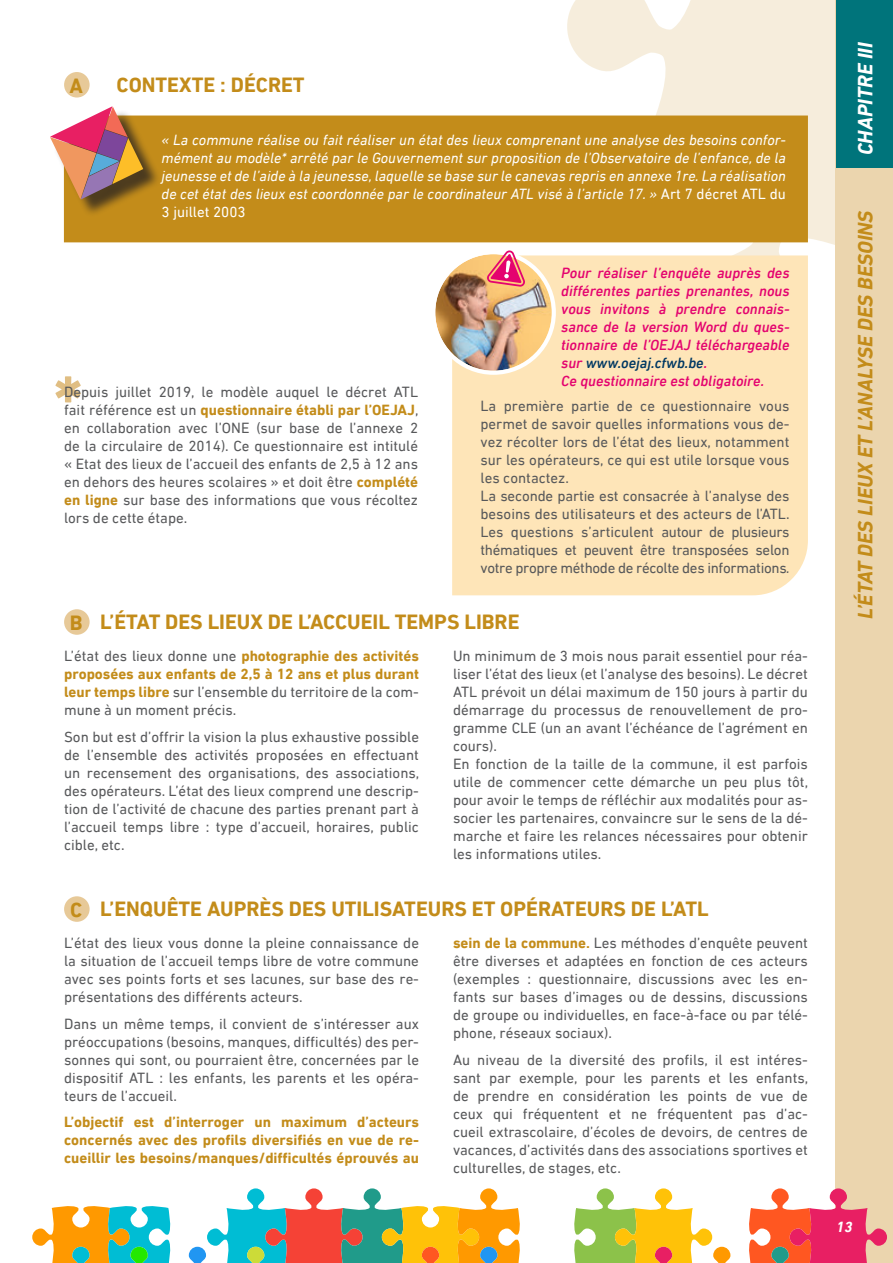
<style>
.page{position:relative;width:893px;height:1263px;background:#fff}
.page>*{position:absolute;margin:0;border:0;box-sizing:border-box;transform-origin:0 0}
.t1{font:700 21px "DIN Next LT Pro";color:#c38c1a}
.t2{font:italic 700 21px "DIN Next LT Pro";letter-spacing:-.005em;color:#c38c1a}
.t3{font:italic 700 21px "DIN Next LT Pro";color:#fff}
.t4{font:15px/18px "DIN Next LT Pro";color:#57585a;text-align:justify}
.t5{font:italic 15px/18px "DIN Next LT Pro";color:#fff;text-align:justify}
.t6{font:700 15px/18px "DIN Next LT Pro";color:#c38c1a;text-align:justify}
.t7{font:italic 500 15px/18px "DIN Next LT Pro";color:#e4036f;text-align:justify}
.t8{font:italic 700 15px "DIN Next LT Pro";color:#fff}
.s1{font-style:normal}
.s2{font-weight:700;color:#c38c1a}
.s3{color:#003862}
.s4{font-style:italic}
.s5{font-weight:400;color:#57585a}
</style>
<div class="page">
<svg style="left:560px;top:0;width:276px;height:343px"></svg>
<div style="left:64px;top:116px;width:744px;height:126px;background:#c38c1a"></div>
<div style="left:53px;top:110px;width:108px;height:107px;background:#231f20;opacity:.75"></div>
<svg style="left:50px;top:106px;width:93px;height:93px"></svg>
<svg style="left:55px;top:376px;width:26px;height:26px"></svg>
<div style="left:836px;top:0;width:57px;height:1263px;background:#ebd5ae"></div>
<div style="left:836px;top:0;width:57px;height:168px;background:#00747b"></div>
<svg style="left:574px;top:1188px;width:313px;height:75px"></svg>
<svg style="left:32px;top:1188px;width:488px;height:75px"></svg>
<div style="left:64px;top:72px;width:26px;height:26px;background:#e7c998;border-radius:50%"></div>
<div style="left:452px;top:255px;width:356px;height:340px;background:#fee5b8"></div>
<img style="left:435px;top:254px;width:117px;height:117px;border-radius:58px">
<div style="left:431px;top:250px;width:125px;height:125px;border:4px solid #fff;border-radius:50%"></div>
<svg style="left:487px;top:250px;width:38px;height:37px"></svg>
<div style="left:64px;top:609px;width:26px;height:26px;background:#e7c998;border-radius:50%"></div>
<div style="left:64px;top:896px;width:26px;height:26px;background:#e7c998;border-radius:50%"></div>
<p class="t1" style="left:69px;top:73px;width:15px">A</p>
<p class="t1" style="left:117px;top:72px;width:190px">CONTEXTE : DÉCRET</p>
<p class="t5" style="left:162px;top:131px;width:626px">« La commune réalise ou fait réaliser un état des lieux comprenant une analyse des besoins confor&shy;mément au modèle* arrêté par le Gouvernement sur proposition de l’Observatoire de l’enfance, de la jeunesse et de l’aide à la jeunesse, laquelle se base sur le canevas repris en annexe 1re. La réalisation de cet état des lieux est coordonnée par le coordinateur ATL visé à l’article 17. » <span class="s1">Art 7 décret ATL du 3 juillet 2003</span></p>
<p class="t4" style="left:64px;top:383px;width:356px">Depuis juillet 2019, le modèle auquel le décret ATL fait référence est un <span class="s2">questionnaire établi par l’OEJAJ</span>, en collaboration avec l’ONE (sur base de l’annexe 2 de la circulaire de 2014). Ce questionnaire est intitulé « Etat des lieux de l’accueil des enfants de 2,5 à 12 ans en dehors des heures scolaires » et doit être <span class="s2">complété en ligne</span> sur base des informations que vous récoltez lors de cette étape.</p>
<p class="t7" style="left:561px;top:264px;width:230px">Pour réaliser l’enquête auprès des différentes parties prenantes, nous vous invitons à prendre connais&shy;sance de la version Word du ques&shy;tionnaire de l’OEJAJ téléchargeable sur <span class="s3">www.oejaj.cfwb.be</span>.</p>
<p class="t7" style="left:561px;top:372px;width:204px">Ce questionnaire est obligatoire.</p>
<p class="t4" style="left:480px;top:396px;width:311px">La première partie de ce questionnaire vous permet de savoir quelles informations vous de&shy;vez récolter lors de l’état des lieux, notamment sur les opérateurs, ce qui est utile lorsque vous les contactez.</p>
<p class="t4" style="left:480px;top:486px;width:311px">La seconde partie est consacrée à l’analyse des besoins des utilisateurs et des acteurs de l’ATL.<br>Les questions s’articulent autour de plusieurs thématiques et peuvent être transposées selon votre propre méthode de récolte des informations<span class="s4">.</span></p>
<p class="t1" style="left:70px;top:610px;width:14px">B</p>
<p class="t1" style="left:100px;top:609px;width:421px">L’ÉTAT DES LIEUX DE L’ACCUEIL TEMPS LIBRE</p>
<p class="t6" style="left:64px;top:647px;width:356px"><span class="s5">L’état des lieux donne une</span> photographie des activités proposées aux enfants de 2,5 à 12 ans et plus durant leur temps libre <span class="s5">sur l’ensemble du territoire de la com&shy;mune à un moment précis.</span></p>
<p class="t4" style="left:64px;top:727px;width:357px">Son but est d’offrir la vision la plus exhaustive possible de l’ensemble des activités proposées en effectuant un recensement des organisations, des associations, des opérateurs. L’état des lieux comprend une descrip&shy;tion de l’activité de chacune des parties prenant part à l’accueil temps libre : type d’accueil, horaires, public cible, etc.</p>
<p class="t4" style="left:453px;top:647px;width:356px">Un minimum de 3 mois nous parait essentiel pour réa&shy;liser l’état des lieux (et l’analyse des besoins). Le décret ATL prévoit un délai maximum de 150 jours à partir du démarrage du processus de renouvellement de pro&shy;gramme CLE (un an avant l’échéance de l’agrément en cours).</p>
<p class="t4" style="left:453px;top:755px;width:357px">En fonction de la taille de la commune, il est parfois utile de commencer cette démarche un peu plus tôt, pour avoir le temps de réfléchir aux modalités pour as&shy;socier les partenaires, convaincre sur le sens de la dé&shy;marche et faire les relances nécessaires pour obtenir les informations utiles.</p>
<p class="t1" style="left:70px;top:897px;width:14px">C</p>
<p class="t1" style="left:100px;top:896px;width:610px">L’ENQUÊTE AUPRÈS DES UTILISATEURS ET OPÉRATEURS DE L’ATL</p>
<p class="t4" style="left:64px;top:934px;width:356px">L’état des lieux vous donne la pleine connaissance de la situation de l’accueil temps libre de votre commune avec ses points forts et ses lacunes, sur base des re&shy;présentations des différents acteurs.</p>
<p class="t4" style="left:64px;top:1014px;width:356px">Dans un même temps, il convient de s’intéresser aux préoccupations (besoins, manques, difficultés) des per&shy;sonnes qui sont, ou pourraient être, concernées par le dispositif ATL : les enfants, les parents et les opéra&shy;teurs de l’accueil.</p>
<p class="t6" style="left:64px;top:1113px;width:356px">L’objectif est d’interroger un maximum d’acteurs concernés avec des profils diversifiés en vue de re&shy;cueillir les besoins/manques/difficultés éprouvés au</p>
<p class="t4" style="left:453px;top:934px;width:356px"><span class="s2">sein de la commune.</span> Les méthodes d’enquête peuvent être diverses et adaptées en fonction de ces acteurs (exemples : questionnaire, discussions avec les en&shy;fants sur bases d’images ou de dessins, discussions de groupe ou individuelles, en face-à-face ou par télé&shy;phone, réseaux sociaux).</p>
<p class="t4" style="left:453px;top:1050px;width:357px">Au niveau de la diversité des profils, il est intéres&shy;sant par exemple, pour les parents et les enfants, de prendre en considération les points de vue de ceux qui fréquentent et ne fréquentent pas d’ac&shy;cueil extrascolaire, d’écoles de devoirs, de centres de vacances, d’activités dans des associations sportives et culturelles, de stages, etc.</p>
<h1 class="t3" style="left:853px;top:155px;width:115px;rotate:-90deg">CHAPITRE III</h1>
<h1 class="t2" style="left:853px;top:619px;width:411px;rotate:-90deg">L’ÉTAT DES LIEUX ET L’ANALYSE DES BESOINS</h1>
<p class="t8" style="left:836px;top:1218px;width:18px">13</p>
</div>
